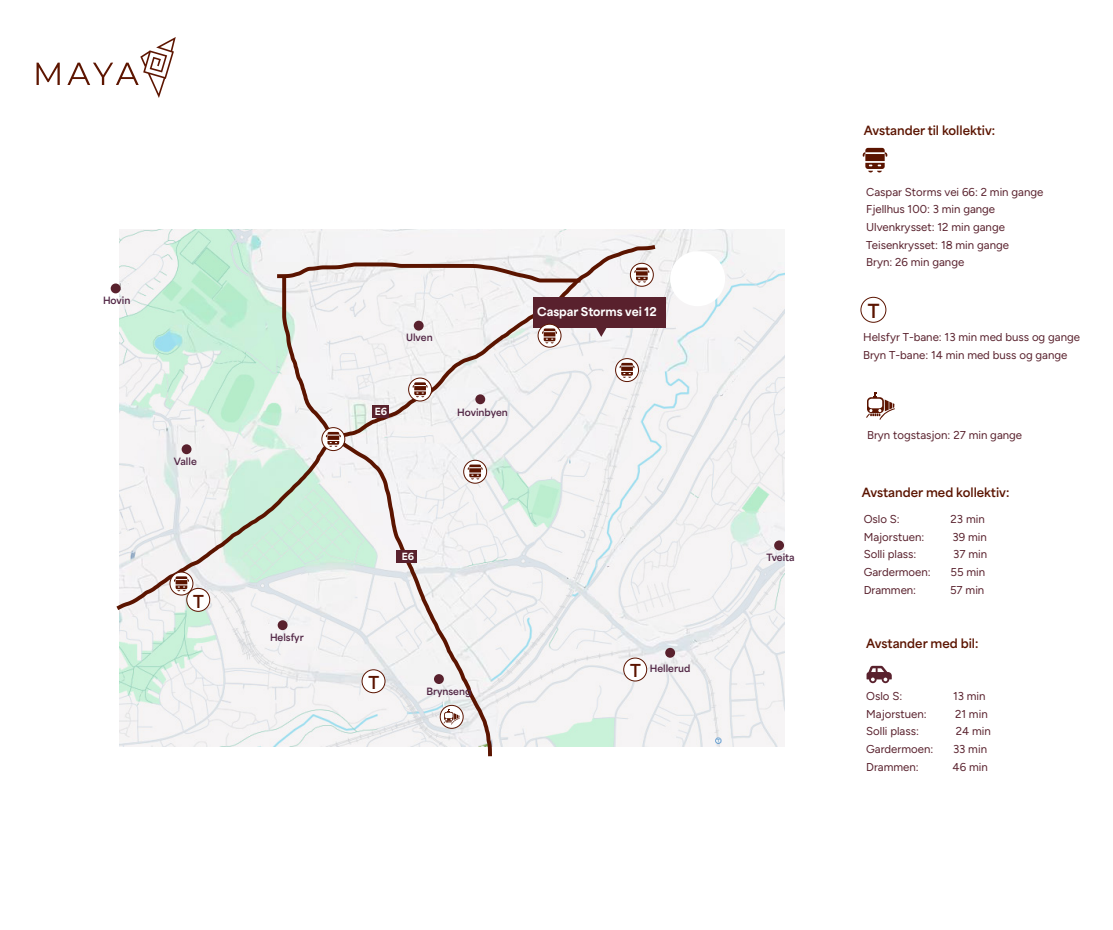
<style>
.page{position:relative;width:1113px;height:930px;background:#fff}
.page>*{position:absolute;margin:0;border:0;box-sizing:border-box;transform-origin:0 0}
.t1{font:700 18.29px "Area Normal";color:#5b1400}
.t2{font:700 16.8px "Area Normal";color:#5b1400}
.t3{font:700 11.99px "Area Normal";color:#5b1400}
.t4{font:11.46px/17.7px "Figtree";color:#59212d}
.t5{font:800 11.38px "Area Normal";color:#fff}
.t6{font:700 9.45px "Area Normal";color:#512544}
.t7{font:800 9.28px "Area Normal";color:#fff}
</style>
<div class="page">
<img style="left:119px;top:229px;width:665px;height:518px">
<svg style="left:112px;top:243px;width:547px;height:370px"></svg>
<svg style="left:330px;top:448px;width:164px;height:309px"></svg>
<div style="left:278px;top:620px;width:9px;height:10px;background:#59212d;border-radius:50%"></div>
<div style="left:434px;top:674px;width:10px;height:10px;background:#59212d;border-radius:50%"></div>
<div style="left:182px;top:444px;width:9px;height:10px;background:#59212d;border-radius:50%"></div>
<div style="left:111px;top:283px;width:10px;height:10px;background:#59212d;border-radius:50%"></div>
<div style="left:774px;top:540px;width:10px;height:10px;background:#59212d;border-radius:50%"></div>
<svg style="left:37px;top:63px;width:23px;height:22px"></svg>
<svg style="left:67px;top:37px;width:109px;height:61px"></svg>
<div style="left:533px;top:297px;width:133px;height:30px;background:#59212d"></div>
<svg style="left:594px;top:327px;width:14px;height:10px"></svg>
<div style="left:396px;top:550px;width:20px;height:13px;background:#59212d"></div>
<div style="left:670px;top:251px;width:55px;height:55px;background:#fff;border-radius:50%"></div>
<svg style="left:630px;top:263px;width:23px;height:23px"></svg>
<div style="left:630px;top:263px;width:23px;height:23px;border:1px solid #5b1400;border-radius:50%"></div>
<svg style="left:634px;top:267px;width:15px;height:15px"></svg>
<svg style="left:615px;top:358px;width:23px;height:23px"></svg>
<div style="left:615px;top:358px;width:24px;height:24px;border:1px solid #5b1400;border-radius:50%"></div>
<svg style="left:619px;top:363px;width:15px;height:15px"></svg>
<svg style="left:170px;top:572px;width:23px;height:23px"></svg>
<div style="left:170px;top:572px;width:23px;height:23px;border:1px solid #5b1400;border-radius:50%"></div>
<svg style="left:174px;top:576px;width:15px;height:15px"></svg>
<svg style="left:464px;top:460px;width:22px;height:23px"></svg>
<div style="left:463px;top:460px;width:24px;height:23px;border:1px solid #5b1400;border-radius:50%"></div>
<svg style="left:468px;top:464px;width:14px;height:15px"></svg>
<div style="left:322px;top:427px;width:23px;height:24px;border:1px solid #5b1400;border-radius:50%"></div>
<svg style="left:273px;top:260px;width:311px;height:188px"></svg>
<svg style="left:440px;top:705px;width:23px;height:23px"></svg>
<div style="left:440px;top:705px;width:23px;height:23px;border:1px solid #5b1400;border-radius:50%"></div>
<svg style="left:443px;top:709px;width:17px;height:15px"></svg>
<div style="left:624px;top:658px;width:22px;height:23px;background:#fff;border-radius:50%"></div>
<div style="left:623px;top:658px;width:24px;height:23px;border:1px solid #5b1400;border-radius:50%"></div>
<div style="left:362px;top:670px;width:23px;height:22px;background:#fff;border-radius:50%"></div>
<div style="left:362px;top:669px;width:23px;height:24px;border:1px solid #5b1400;border-radius:50%"></div>
<div style="left:187px;top:588px;width:23px;height:23px;background:#fff;border-radius:50%"></div>
<div style="left:186px;top:588px;width:24px;height:23px;border:1px solid #5b1400;border-radius:50%"></div>
<svg style="left:862px;top:148px;width:25px;height:24px"></svg>
<svg style="left:866px;top:666px;width:25px;height:17px"></svg>
<svg style="left:866px;top:392px;width:29px;height:28px"></svg>
<div style="left:860px;top:297px;width:26px;height:25px;border:1px solid #5b1400;border-radius:50%"></div>
<div style="left:665px;top:648px;width:10px;height:9px;background:#59212d;border-radius:50%"></div>
<p class="t6" style="left:103px;top:292px;width:29px">Hovin</p>
<p class="t6" style="left:174px;top:452px;width:24px">Valle</p>
<h2 class="t2" style="left:193px;top:586px;width:12px">T</h2>
<p class="t6" style="left:270px;top:628px;width:35px">Helsfyr</p>
<p class="t6" style="left:406px;top:329px;width:28px">Ulven</p>
<p class="t7" style="left:375px;top:403px;width:14px">E6</p>
<p class="t6" style="left:457px;top:403px;width:52px">Hovinbyen</p>
<p class="t5" style="left:537px;top:302px;width:121px">Caspar Storms vei 12</p>
<p class="t7" style="left:402px;top:548px;width:14px">E6</p>
<h2 class="t2" style="left:368px;top:667px;width:12px">T</h2>
<p class="t6" style="left:426px;top:682px;width:47px">Brynseng</p>
<h2 class="t2" style="left:630px;top:655px;width:12px">T</h2>
<p class="t6" style="left:650px;top:659px;width:42px">Hellerud</p>
<p class="t6" style="left:766px;top:549px;width:30px">Tveita</p>
<p class="t3" style="left:863px;top:119px;width:133px">Avstander til kollektiv:</p>
<p class="t4" style="left:866px;top:183px;width:179px">Caspar Storms vei 66: 2 min gange<br>Fjellhus 100: 3 min gange<br>Ulvenkrysset: 12 min gange<br>Teisenkrysset: 18 min gange<br>Bryn: 26 min gange</p>
<h1 class="t1" style="left:868px;top:295px;width:13px">T</h1>
<p class="t4" style="left:863px;top:328px;width:218px">Helsfyr T-bane: 13 min med buss og gange<br>Bryn T-bane: 14 min med buss og gange</p>
<p class="t4" style="left:867px;top:426px;width:156px">Bryn togstasjon: 27 min gange</p>
<p class="t3" style="left:862px;top:481px;width:149px">Avstander med kollektiv:</p>
<p class="t4" style="left:863px;top:510px;width:38px">Oslo S:</p>
<p class="t4" style="left:950px;top:510px;width:36px">23 min</p>
<p class="t4" style="left:863px;top:528px;width:62px">Majorstuen:</p>
<p class="t4" style="left:952px;top:528px;width:36px">39 min</p>
<p class="t4" style="left:863px;top:545px;width:54px">Solli plass:</p>
<p class="t4" style="left:953px;top:545px;width:35px">37 min</p>
<p class="t4" style="left:863px;top:563px;width:69px">Gardermoen:</p>
<p class="t4" style="left:950px;top:563px;width:36px">55 min</p>
<p class="t4" style="left:863px;top:581px;width:54px">Drammen:</p>
<p class="t4" style="left:950px;top:581px;width:36px">57 min</p>
<p class="t3" style="left:866px;top:633px;width:114px">Avstander med bil:</p>
<p class="t4" style="left:866px;top:687px;width:38px">Oslo S:</p>
<p class="t4" style="left:953px;top:687px;width:34px">13 min</p>
<p class="t4" style="left:866px;top:705px;width:62px">Majorstuen:</p>
<p class="t4" style="left:955px;top:705px;width:34px">21 min</p>
<p class="t4" style="left:866px;top:722px;width:54px">Solli plass:</p>
<p class="t4" style="left:955px;top:722px;width:37px">24 min</p>
<p class="t4" style="left:866px;top:740px;width:69px">Gardermoen:</p>
<p class="t4" style="left:953px;top:740px;width:35px">33 min</p>
<p class="t4" style="left:866px;top:758px;width:54px">Drammen:</p>
<p class="t4" style="left:952px;top:758px;width:37px">46 min</p>
</div>
